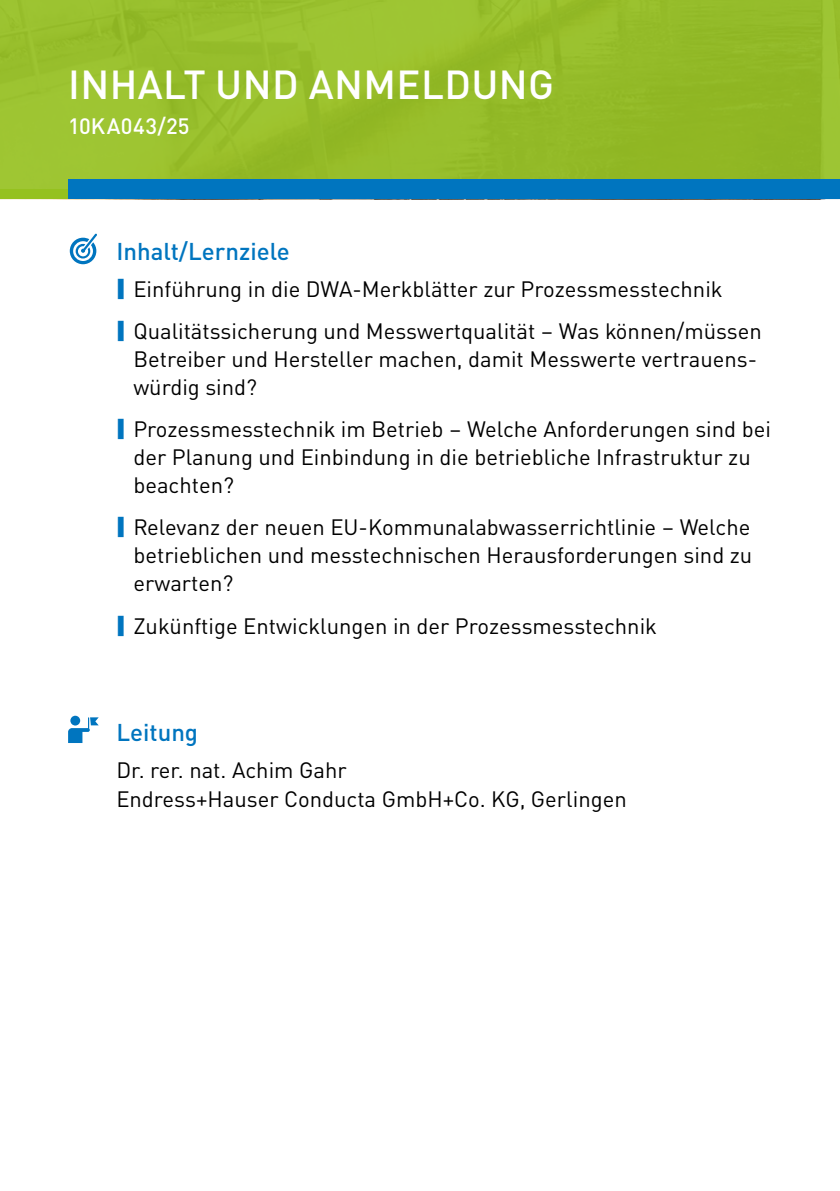
<style>
.page{position:relative;width:840px;height:1191px;background:#fff}
.page>*{position:absolute;margin:0;border:0;box-sizing:border-box;transform-origin:0 0}
.t1{font:500 40px "DINOT";letter-spacing:.01em;color:#fff}
.t2{font:500 24px "DINOT";color:#0075bf}
.t3{font:22px/28px "DINOT";color:#000}
.t4{font:500 22px "DINOT";letter-spacing:.01em;color:#fff}
</style>
<div class="page">
<div style="left:0;top:0;width:839px;height:199px;background:#96bd2a"></div>
<hr style="left:839px;top:990px;width:1px;height:201px;background:#f1f6e4">
<svg style="left:70px;top:234px;width:27px;height:30px"></svg>
<svg style="left:68px;top:717px;width:31px;height:26px"></svg>
<div style="left:0;top:189px;width:68px;height:10px;background:#95c11f"></div>
<div style="left:68px;top:180px;width:771px;height:19px;background:#0075bf"></div>
<h1 class="t1" style="left:68px;top:53px;width:487px">INHALT UND ANMELDUNG</h1>
<p class="t4" style="left:68px;top:109px;width:123px">10KA043/25</p>
<p class="t2" style="left:116px;top:233px;width:175px">Inhalt/Lernziele</p>
<p class="t3" style="left:133px;top:266px;width:629px;line-height:42.2px">Einführung in die DWA-Merkblätter zur Prozessmesstechnik<br>Qualitätssicherung und Messwertqualität – Was können/müssen</p>
<p class="t3" style="left:133px;top:343px;width:625px">Betreiber und Hersteller machen, damit Messwerte vertrauens&shy;würdig sind?</p>
<p class="t3" style="left:133px;top:414px;width:638px">Prozessmesstechnik im Betrieb – Welche Anforderungen sind bei der Planung und Einbindung in die betriebliche Infrastruktur zu beachten?</p>
<p class="t3" style="left:133px;top:512px;width:620px;text-align:justify">Relevanz der neuen EU-Kommunalabwasserrichtlinie – Welche betrieblichen und messtechnischen Herausforderungen sind zu erwarten?</p>
<p class="t3" style="left:133px;top:610px;width:525px">Zukünftige Entwicklungen in der Prozessmesstechnik</p>
<p class="t2" style="left:116px;top:713px;width:83px">Leitung</p>
<p class="t3" style="left:116px;top:754px;width:511px;line-height:29px">Dr. rer. nat. Achim Gahr<br>Endress+Hauser Conducta GmbH+Co. KG, Gerlingen</p>
</div>
